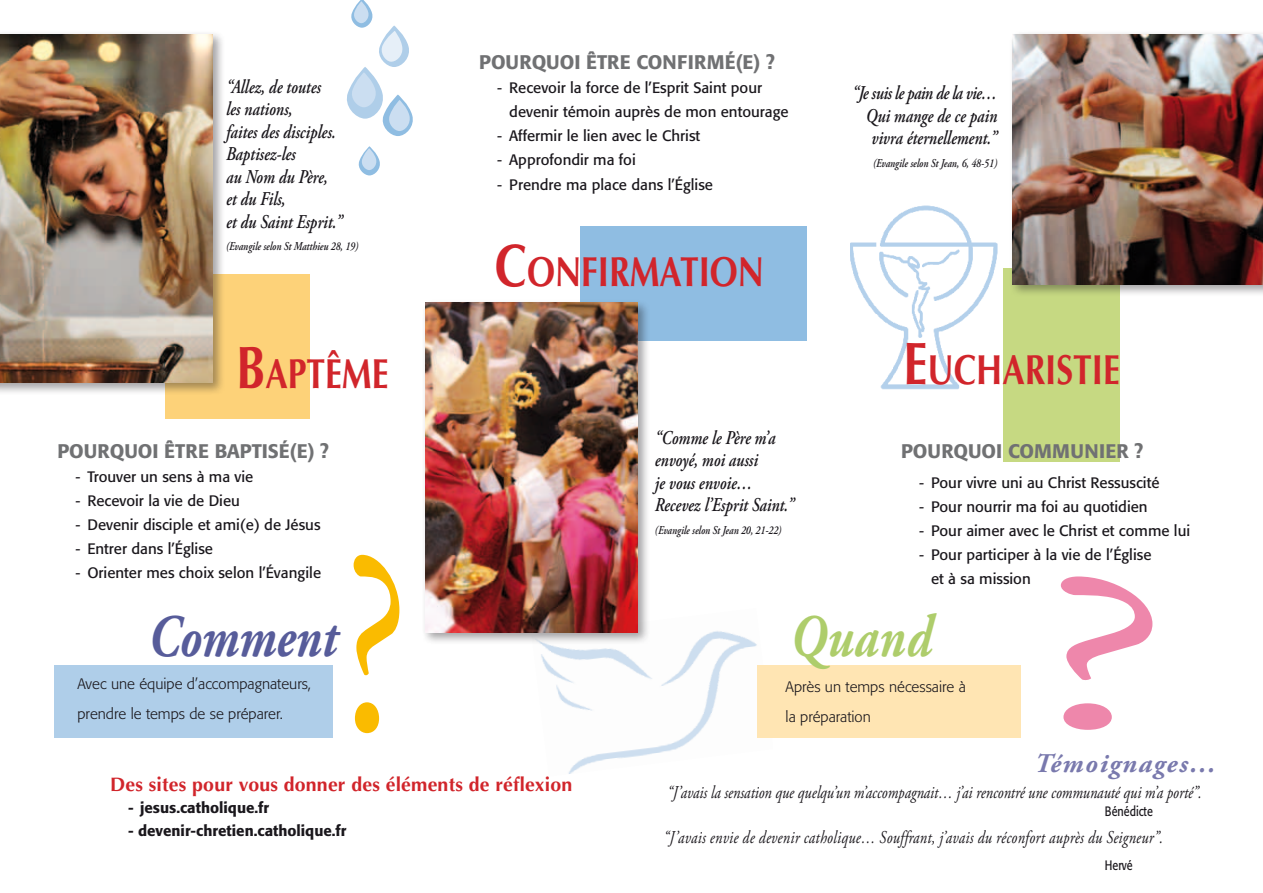
<style>
.page{position:relative;width:1263px;height:893px;background:#fff}
.page>*{position:absolute;margin:0;border:0;box-sizing:border-box;transform-origin:0 0}
.t1{font:270.15px "Adobe Garamond Pro";color:#fabb00;scale:.8 1}
.t2{font:232.35px "Adobe Garamond Pro";color:#ee87ab;scale:1.86 1}
.t3{font:italic 700 60px "Adobe Garamond Pro";color:#575c9a;scale:.8 1}
.t4{font:italic 700 60px "Adobe Garamond Pro";letter-spacing:.02em;color:#aecd6b;scale:.8 1}
.t5{font:700 42px "Optima";color:#d1252b;scale:.8 1}
.t6{font:italic 700 27px "Adobe Garamond Pro";letter-spacing:.06em;color:#7979ad}
.t7{font:italic 600 19.5px/22.5px "Adobe Garamond Pro";color:#1a171c;scale:.8 1}
.t8{font:500 19.5px "Formata";letter-spacing:.005em;color:#707173}
.t9{font:700 19.5px "Optima";letter-spacing:.01em;color:#d1252b}
.t10{font:italic 18px "Adobe Garamond Pro";color:#1a171c;scale:.8 1}
.t11{font:italic 18px "Adobe Garamond Pro";letter-spacing:.02em;color:#1a171c;scale:.8 1}
.t12{font:15px/24px "Formata";color:#1a171c}
.t13{font:300 15px/30px "Formata";color:#1a171c}
.t14{font:500 15px "Formata";color:#1a171c}
.t15{font:13.5px "Formata";color:#1a171c;scale:.8 1}
.t16{font:italic 600 12px "Adobe Garamond Pro";color:#1a171c;scale:.8 1}
.s1{font-size:60px}
</style>
<div class="page">
<img style="left:850px;top:205px;width:148px;height:184px">
<img style="left:541px;top:631px;width:216px;height:143px">
<div style="left:1003px;top:268px;width:117px;height:193px;background:#c6d982"></div>
<div style="left:580px;top:226px;width:226px;height:114px;background:#8fbde2"></div>
<div style="left:165px;top:274px;width:145px;height:145px;background:#fdd279"></div>
<div style="left:54px;top:665px;width:279px;height:73px;background:#afcee9"></div>
<div style="left:757px;top:665px;width:264px;height:73px;background:#ffe5b3"></div>
<div style="left:0;top:30px;width:225px;height:365px;background:#1a171c;opacity:.4"></div>
<img style="left:0;top:34px;width:213px;height:349px">
<div style="left:421px;top:299px;width:229px;height:346px;background:#1a171c;opacity:.4"></div>
<img style="left:425px;top:303px;width:213px;height:329px">
<div style="left:1009px;top:30px;width:254px;height:268px;background:#1a171c;opacity:.4"></div>
<img style="left:1013px;top:34px;width:250px;height:251px">
<svg style="left:358px;top:146px;width:22px;height:29px"></svg>
<svg style="left:347px;top:0;width:66px;height:136px"></svg>
<h3 class="t7" style="left:226px;top:76px;width:147px">“Allez, de toutes<br>les nations,<br>faites des disciples.<br>Baptisez-les<br>au Nom du Père, et du Fils,<br>et du Saint Esprit.”</h3>
<p class="t16" style="left:226px;top:240px;width:167px">(Evangile selon St Matthieu 28, 19)</p>
<h3 class="t5" style="left:236px;top:349px;width:192px"><span class="s1">B</span>APTÊME</h3>
<h3 class="t8" style="left:479px;top:51px;width:66px">POU RQUOI</h3>
<h3 class="t8" style="left:586px;top:51px;width:190px">ÊTRE CONFIRMÉ(E) ?</h3>
<p class="t12" style="left:509px;top:76px;width:281px;text-indent:-12px">- Recevoir la force de l’Esprit Saint pour devenir témoin auprès de mon entourage</p>
<p class="t12" style="left:497px;top:124px;width:204px">- Affermir le lien avec le Christ</p>
<p class="t12" style="left:497px;top:148px;width:140px">- Approfondir ma foi</p>
<p class="t12" style="left:497px;top:172px;width:217px">- Prendre ma place dans l’Église</p>
<h3 class="t5" style="left:495px;top:247px;width:338px"><span class="s1">C</span>ONFIRMATION</h3>
<h3 class="t7" style="left:866px;top:83px;width:166px;text-align:justify;text-indent:-14px">“Je suis le pain de la vie… Qui mange de ce pain vivra éternellement.”</h3>
<p class="t16" style="left:873px;top:156px;width:157px">(Evangile selon St Jean, 6, 48-51)</p>
<h3 class="t5" style="left:904px;top:345px;width:272px"><span class="s1">E</span>UCHARISTIE</h3>
<h3 class="t7" style="left:655px;top:427px;width:176px">“Comme le Père m’a envoyé, moi aussi<br>je vous envoie…<br>Recevez l’Esprit Saint.”</h3>
<p class="t16" style="left:655px;top:523px;width:160px">(Evangile selon St Jean 20, 21-22)</p>
<h3 class="t8" style="left:57px;top:439px;width:66px">POU RQUOI</h3>
<h3 class="t8" style="left:164px;top:439px;width:98px">ÊTRE BAPTISÉ</h3>
<h3 class="t8" style="left:290px;top:439px;width:41px">(E) ?</h3>
<p class="t12" style="left:75px;top:464px;width:179px">- Trouver un sens à ma vie</p>
<p class="t12" style="left:75px;top:488px;width:166px">- Recevoir la vie de Dieu</p>
<p class="t12" style="left:75px;top:512px;width:247px">- Devenir disciple et ami(e) de Jésus</p>
<p class="t12" style="left:75px;top:536px;width:139px">- Entrer dans l’Église</p>
<p class="t12" style="left:75px;top:560px;width:247px">- Orienter mes choix selon l’Évangile</p>
<h3 class="t8" style="left:901px;top:439px;width:66px">POU RQUOI</h3>
<h3 class="t8" style="left:1008px;top:439px;width:137px">COMMUNIER ?</h3>
<p class="t12" style="left:919px;top:470px;width:242px">- Pour vivre uni au Christ Ressuscité</p>
<p class="t12" style="left:919px;top:494px;width:230px">- Pour nourrir ma foi au quotidien</p>
<p class="t12" style="left:919px;top:518px;width:273px">- Pour aimer avec le Christ et comme lui</p>
<p class="t12" style="left:931px;top:542px;width:222px;text-indent:-12px">- Pour participer à la vie de l’Église et à sa mission</p>
<h1 class="t1" style="left:340px;top:482px;width:88px">?</h1>
<h2 class="t2" style="left:1033px;top:513px;width:76px">?</h2>
<h3 class="t3" style="left:148px;top:602px;width:238px">Comment</h3>
<h3 class="t4" style="left:790px;top:602px;width:179px">Quand</h3>
<p class="t13" style="left:78px;top:669px;width:235px">Avec une équipe d’accompagnateurs, prendre le temps de se préparer.</p>
<p class="t13" style="left:785px;top:671px;width:182px">Après un temps nécessaire à la préparation</p>
<h3 class="t9" style="left:110px;top:773px;width:464px">Des sites pour vous donner des éléments de réflexion</h3>
<p class="t14" style="left:128px;top:799px;width:143px">- jesus.catholique.fr</p>
<p class="t14" style="left:128px;top:821px;width:220px">- devenir-chretien.catholique.fr</p>
<h3 class="t6" style="left:1035px;top:748px;width:183px">Témoignages…</h3>
<p class="t10" style="left:667px;top:781px;width:669px">“J’avais la sensation que quelqu’un m’accompagnait… j’ai rencontré une communauté qui m’a porté”.</p>
<p class="t15" style="left:1105px;top:803px;width:61px">Bénédicte</p>
<p class="t11" style="left:664px;top:826px;width:626px">“J’avais envie de devenir catholique… Souffrant, j’avais du réconfort auprès du Seigneur”.</p>
<p class="t15" style="left:1105px;top:857px;width:36px">Hervé</p>
</div>
